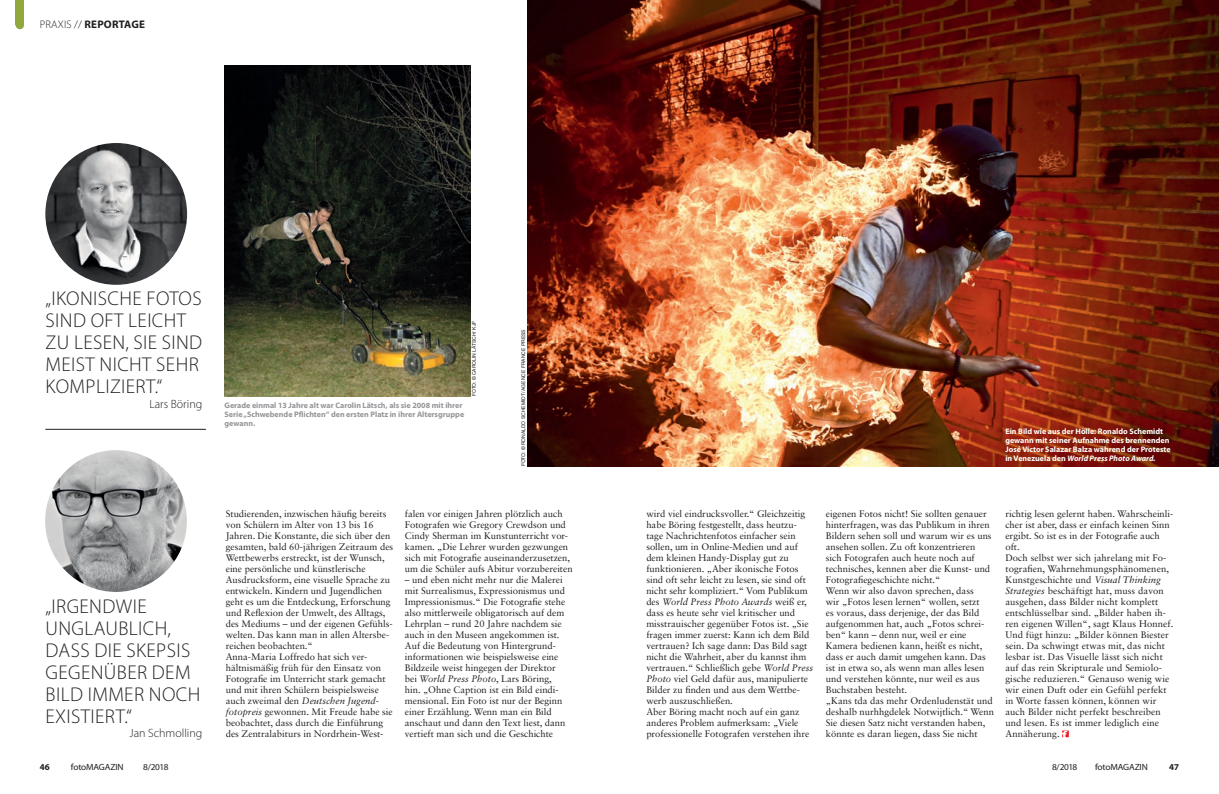
<style>
.page{position:relative;width:1219px;height:794px;background:#fff}
.page>*{position:absolute;margin:0;border:0;box-sizing:border-box;transform-origin:0 0}
.Zitat_20_MyriadProLi{font:300 20px/22px "Myriad Pro";letter-spacing:.02em;color:#231f20}
.Zitatgeber_12_Myriad{font:300 12px "Myriad Pro";color:#231f20}
.Rubrik_links{font:700 11px "Myriad Pro";letter-spacing:.02em;color:#231f20}
.Lt_9_5_SabonRom{font:9.5px/11px "Sabon LT Std";color:#231f20}
.t1{font:9px "Myriad Pro";letter-spacing:-.02em;color:#231f20}
.t2{font:700 9px "Myriad Pro";color:#231f20}
.BU_8_schwarz_MyriadP{font:700 8px/9px "Myriad Pro";color:#fff}
.BU_8_schwarz_MyriadP-2{font:700 8px/9px "Myriad Pro";color:#939598}
.Credit_5_MyriadProRe{font:5px "Helvetica LT Std";color:#231f20}
.s1{font-weight:300}
.s2{font-style:italic}
</style>
<div class="page">
<svg style="left:1062px;top:730px;width:7px;height:7px"></svg>
<img style="left:528px;top:0;width:691px;height:466px">
<img style="left:45px;top:143px;width:142px;height:142px">
<img style="left:45px;top:450px;width:142px;height:142px">
<img style="left:225px;top:66px;width:245px;height:330px">
<hr style="left:45px;top:429px;width:161px;height:1px;background:#231f20">
<div style="left:16px;top:0;width:8px;height:25px;background:#90a83d"></div>
<div style="left:16px;top:21px;width:8px;height:8px;background:#90a83d;border-radius:50%"></div>
<p class="Rubrik_links" style="left:40px;top:17px;width:107px"><span class="s1">PRAXIS //</span> REPORTAGE</p>
<p class="Zitat_20_MyriadProLi" style="left:45px;top:287px;width:158px">„IKONISCHE FOTOS<br>SIND OFT LEICHT<br>ZU LESEN, SIE SIND<br>MEIST NICHT SEHR<br>KOMPLIZIERT.“</p>
<p class="Zitatgeber_12_Myriad" style="left:149px;top:396px;width:55px">Lars Böring</p>
<p class="Zitat_20_MyriadProLi" style="left:45px;top:595px;width:156px">„IRGENDWIE<br>UNGLAUBLICH,<br>DASS DIE SKEPSIS<br>GEGENÜBER DEM<br>BILD IMMER NOCH<br>EXISTIERT.“</p>
<p class="Zitatgeber_12_Myriad" style="left:130px;top:726px;width:74px">Jan Schmolling</p>
<p class="Credit_5_MyriadProRe" style="left:471px;top:396px;width:77px;rotate:-90deg">FOTO: © CAROLIN LÄTSCH/ KJF</p>
<p class="Credit_5_MyriadProRe" style="left:521px;top:466px;width:138px;rotate:-90deg">FOTO: © RONALDO SCHEMIDT/ AGENCE FRANCE PRESS</p>
<p class="BU_8_schwarz_MyriadP-2" style="left:225px;top:400px;width:241px">Gerade einmal 13 Jahre alt war Carolin Lätsch, als sie 2008 mit ihrer<br>Serie „Schwebende Pflichten“ den ersten Platz in ihrer Altersgruppe gewann.</p>
<p class="Lt_9_5_SabonRom" style="left:226px;top:508px;width:169px">Studierenden, inzwischen häufig bereits von Schülern im Alter von 13 bis 16<br>Jahren. Die Konstante, die sich über den gesamten, bald 60-jährigen Zeitraum des Wettbewerbs erstreckt, ist der Wunsch, eine persönliche und künstlerische Ausdrucksform, eine visuelle Sprache zu entwickeln. Kindern und Jugendlichen geht es um die Entdeckung, Erforschung und Reflexion der Umwelt, des Alltags, des Mediums – und der eigenen Gefühls&shy;welten. Das kann man in allen Altersbe&shy;reichen beobachten.“</p>
<p class="Lt_9_5_SabonRom" style="left:226px;top:651px;width:168px">Anna-Maria Loffredo hat sich ver&shy;hältnismäßig früh für den Einsatz von Fotografie im Unterricht stark gemacht und mit ihren Schülern beispielsweise auch zweimal den <span class="s2">Deutschen Jugend&shy;fotopreis</span> gewonnen. Mit Freude habe sie beobachtet, dass durch die Einführung des Zentralabiturs in Nordrhein-West-</p>
<p class="Lt_9_5_SabonRom" style="left:405px;top:508px;width:169px">falen vor einigen Jahren plötzlich auch Fotografen wie Gregory Crewdson und Cindy Sherman im Kunstunterricht vor&shy;kamen. „Die Lehrer wurden gezwungen sich mit Fotografie auseinanderzusetzen, um die Schüler aufs Abitur vorzubereiten</p>
<p class="Lt_9_5_SabonRom" style="left:405px;top:574px;width:162px">– und eben nicht mehr nur die Malerei mit Surrealismus, Expressionismus und Impressionismus.“ Die Fotografie stehe also mittlerweile obligatorisch auf dem Lehrplan – rund 20 Jahre nachdem sie auch in den Museen angekommen ist.</p>
<p class="Lt_9_5_SabonRom" style="left:405px;top:640px;width:162px">Auf die Bedeutung von Hintergrund&shy;informationen wie beispielsweise eine Bildzeile weist hingegen der Direktor bei <span class="s2">World Press Photo</span>, Lars Böring, hin. „Ohne Caption ist ein Bild eindi&shy;mensional. Ein Foto ist nur der Beginn einer Erzählung. Wenn man ein Bild anschaut und dann den Text liest, dann vertieft man sich und die Geschichte</p>
<p class="BU_8_schwarz_MyriadP" style="left:1005px;top:427px;width:167px">Ein Bild wie aus der Hölle: Ronaldo Schemidt gewann mit seiner Aufnahme des brennenden José Víctor Salazar Balza während der Proteste in Venezuela den <span class="s2">World Press Photo Award.</span></p>
<p class="Lt_9_5_SabonRom" style="left:646px;top:508px;width:168px">wird viel eindrucksvoller.“ Gleichzeitig habe Böring festgestellt, dass heutzu&shy;tage Nachrichtenfotos einfacher sein sollen, um in Online-Medien und auf dem kleinen Handy-Display gut zu funktionieren. „Aber ikonische Fotos sind oft sehr leicht zu lesen, sie sind oft nicht sehr kompliziert.“ Vom Publikum des <span class="s2">World Press Photo Awards</span> weiß er, dass es heute sehr viel kritischer und misstrauischer gegenüber Fotos ist. „Sie fragen immer zuerst: Kann ich dem Bild vertrauen? Ich sage dann: Das Bild sagt nicht die Wahrheit, aber du kannst ihm vertrauen.“ Schließlich gebe <span class="s2">World Press Photo</span> viel Geld dafür aus, manipulierte Bilder zu finden und aus dem Wettbe&shy;werb auszuschließen.</p>
<p class="Lt_9_5_SabonRom" style="left:646px;top:706px;width:165px">Aber Böring macht noch auf ein ganz anderes Problem aufmerksam: „Viele professionelle Fotografen verstehen ihre</p>
<p class="Lt_9_5_SabonRom" style="left:826px;top:508px;width:167px">eigenen Fotos nicht! Sie sollten genauer hinterfragen, was das Publikum in ihren Bildern sehen soll und warum wir es uns ansehen sollen. Zu oft konzentrieren sich Fotografen auch heute noch auf technisches, kennen aber die Kunst- und Fotografiegeschichte nicht.“</p>
<p class="Lt_9_5_SabonRom" style="left:826px;top:585px;width:162px">Wenn wir also davon sprechen, dass wir „Fotos lesen lernen“ wollen, setzt es voraus, dass derjenige, der das Bild aufgenommen hat, auch „Fotos schrei&shy;ben“ kann – denn nur, weil er eine Kamera bedienen kann, heißt es nicht, dass er auch damit umgehen kann. Das ist in etwa so, als wenn man alles lesen und verstehen könnte, nur weil es aus Buchstaben besteht.</p>
<p class="Lt_9_5_SabonRom" style="left:826px;top:695px;width:170px">„Kans tda das mehr Ordenludenstät und deshalb nurhhgdelek Notwijtlich.“ Wenn Sie diesen Satz nicht verstanden haben, könnte es daran liegen, dass Sie nicht</p>
<p class="Lt_9_5_SabonRom" style="left:1005px;top:508px;width:169px">richtig lesen gelernt haben. Wahrscheinli&shy;cher ist aber, dass er einfach keinen Sinn ergibt. So ist es in der Fotografie auch oft.</p>
<p class="Lt_9_5_SabonRom" style="left:1005px;top:552px;width:169px">Doch selbst wer sich jahrelang mit Fo&shy;tografien, Wahrnehmungsphänomenen, Kunstgeschichte und <span class="s2">Visual Thinking Strategies</span> beschäftigt hat, muss davon ausgehen, dass Bilder nicht komplett entschlüsselbar sind. „Bilder haben ih&shy;ren eigenen Willen“, sagt Klaus Honnef.<br>Und fügt hinzu: „Bilder können Biester sein. Da schwingt etwas mit, das nicht lesbar ist. Das Visuelle lässt sich nicht auf das rein Skripturale und Semiolo&shy;gische reduzieren.“ Genauso wenig wie wir einen Duft oder ein Gefühl perfekt in Worte fassen können, können wir auch Bilder nicht perfekt beschreiben und lesen. Es ist immer lediglich eine Annäherung.</p>
<p class="t2" style="left:40px;top:761px;width:11px">46</p>
<p class="t1" style="left:71px;top:761px;width:54px">fotoMAGAZIN</p>
<p class="t1" style="left:143px;top:761px;width:27px">8/2018</p>
<p class="t1" style="left:1052px;top:761px;width:27px">8/2018</p>
<p class="t1" style="left:1095px;top:761px;width:54px">fotoMAGAZIN</p>
<p class="t2" style="left:1169px;top:761px;width:11px">47</p>
</div>
